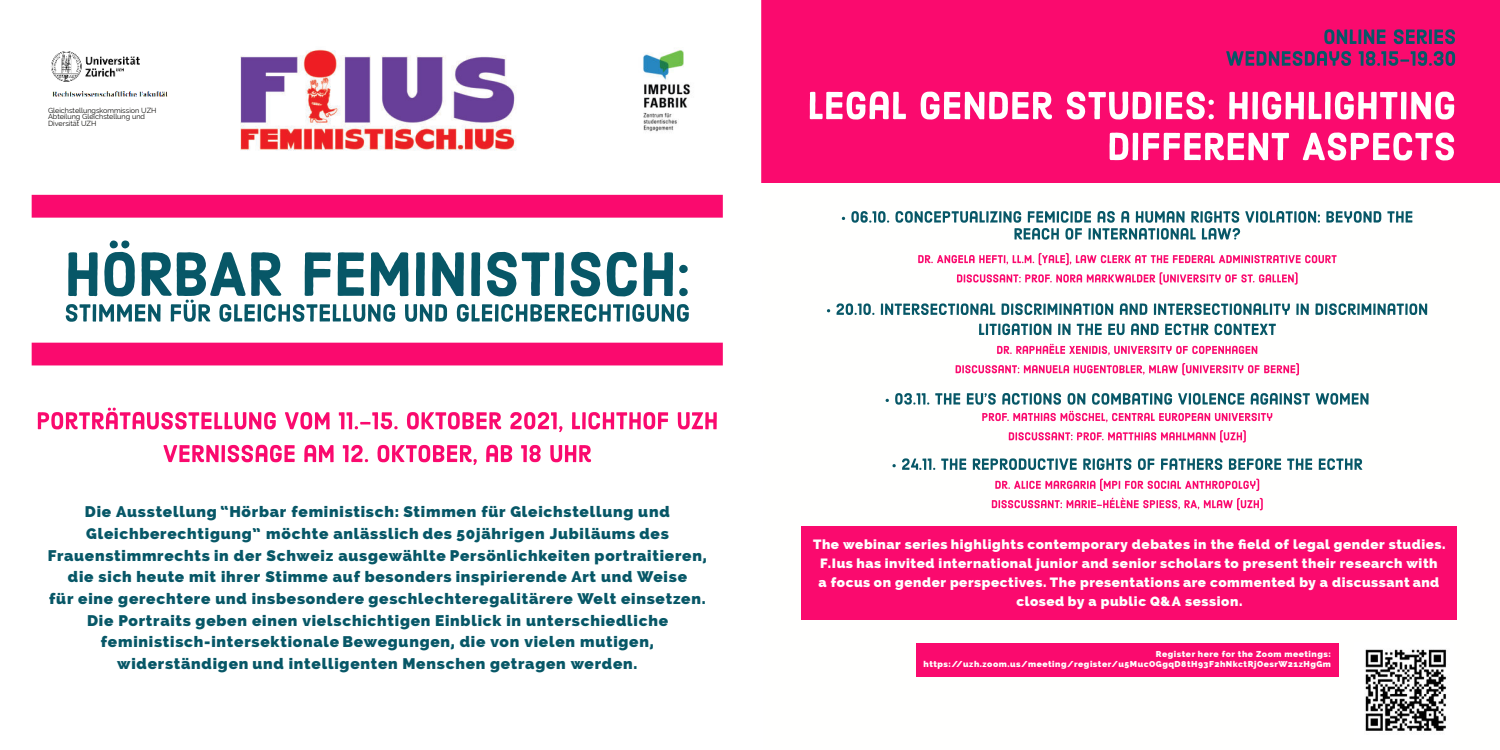
<style>
.page{position:relative;width:1500px;height:750px;background:#fff}
.page>*{position:absolute;margin:0;border:0;box-sizing:border-box;transform-origin:0 0}
.t1{font:800 15.38px/21.6px "Raleway";letter-spacing:.05em;color:#075767;text-align:center}
.t2{font:800 13.5px/18.9px "Raleway";letter-spacing:.04em;color:#fff;text-align:center}
.t3{font:800 8.62px/10.4px "Raleway";letter-spacing:.06em;color:#fffffe;text-align:right}
.t4{font:7.25px/6.9px "Raleway";color:#0d0c0a}
</style>
<div class="page">
<div style="left:761px;top:0;width:739px;height:183px;background:#fa0a6e"></div>
<svg style="left:31px;top:194px;width:287px;height:20px"></svg>
<svg style="left:318px;top:194px;width:405px;height:1px"></svg>
<img style="left:240px;top:49px;width:277px;height:102px">
<svg style="left:32px;top:195px;width:691px;height:170px"></svg>
<svg style="left:66px;top:240px;width:623px;height:82px"></svg>
<svg style="left:38px;top:408px;width:238px;height:22px"></svg>
<svg style="left:285px;top:412px;width:45px;height:18px"></svg>
<svg style="left:339px;top:412px;width:59px;height:18px"></svg>
<svg style="left:407px;top:412px;width:94px;height:18px"></svg>
<svg style="left:510px;top:412px;width:52px;height:20px"></svg>
<svg style="left:572px;top:412px;width:96px;height:18px"></svg>
<svg style="left:678px;top:412px;width:39px;height:18px"></svg>
<svg style="left:163px;top:445px;width:132px;height:17px"></svg>
<svg style="left:304px;top:445px;width:30px;height:17px"></svg>
<svg style="left:343px;top:445px;width:25px;height:17px"></svg>
<svg style="left:377px;top:445px;width:100px;height:20px"></svg>
<svg style="left:486px;top:445px;width:26px;height:17px"></svg>
<svg style="left:521px;top:445px;width:20px;height:17px"></svg>
<svg style="left:550px;top:445px;width:41px;height:17px"></svg>
<div style="left:916px;top:643px;width:422px;height:33px;background:#fa0a6e"></div>
<div style="left:801px;top:527px;width:656px;height:93px;background:#fa0a6e"></div>
<svg style="left:1324px;top:29px;width:62px;height:15px"></svg>
<svg style="left:1394px;top:29px;width:61px;height:15px"></svg>
<svg style="left:1226px;top:51px;width:125px;height:15px"></svg>
<svg style="left:1359px;top:51px;width:96px;height:15px"></svg>
<svg style="left:836px;top:303px;width:38px;height:12px"></svg>
<svg style="left:881px;top:303px;width:114px;height:12px"></svg>
<svg style="left:1131px;top:323px;width:28px;height:12px"></svg>
<svg style="left:1296px;top:304px;width:13px;height:11px"></svg>
<svg style="left:979px;top:323px;width:72px;height:12px"></svg>
<svg style="left:1315px;top:303px;width:112px;height:12px"></svg>
<svg style="left:1077px;top:324px;width:25px;height:11px"></svg>
<svg style="left:1108px;top:323px;width:17px;height:12px"></svg>
<svg style="left:1058px;top:324px;width:13px;height:11px"></svg>
<svg style="left:1001px;top:303px;width:146px;height:12px"></svg>
<svg style="left:1154px;top:303px;width:136px;height:12px"></svg>
<svg style="left:1165px;top:324px;width:111px;height:11px"></svg>
<svg style="left:851px;top:211px;width:38px;height:12px"></svg>
<svg style="left:1326px;top:211px;width:55px;height:12px"></svg>
<svg style="left:1387px;top:211px;width:25px;height:12px"></svg>
<svg style="left:895px;top:211px;width:425px;height:29px"></svg>
<svg style="left:895px;top:393px;width:34px;height:12px"></svg>
<svg style="left:1178px;top:393px;width:66px;height:12px"></svg>
<svg style="left:1251px;top:393px;width:59px;height:12px"></svg>
<svg style="left:1316px;top:393px;width:53px;height:12px"></svg>
<svg style="left:935px;top:393px;width:25px;height:12px"></svg>
<svg style="left:967px;top:393px;width:205px;height:12px"></svg>
<svg style="left:892px;top:464px;width:4px;height:3px"></svg>
<svg style="left:902px;top:458px;width:33px;height:12px"></svg>
<svg style="left:1229px;top:458px;width:52px;height:12px"></svg>
<svg style="left:941px;top:458px;width:25px;height:12px"></svg>
<svg style="left:1319px;top:458px;width:43px;height:12px"></svg>
<svg style="left:973px;top:458px;width:249px;height:12px"></svg>
<svg style="left:1287px;top:458px;width:25px;height:12px"></svg>
<svg style="left:957px;top:272px;width:341px;height:13px"></svg>
<svg style="left:918px;top:253px;width:419px;height:12px"></svg>
<svg style="left:956px;top:363px;width:343px;height:12px"></svg>
<svg style="left:997px;top:344px;width:260px;height:11px"></svg>
<svg style="left:1009px;top:430px;width:237px;height:13px"></svg>
<svg style="left:982px;top:411px;width:290px;height:11px"></svg>
<svg style="left:992px;top:498px;width:271px;height:12px"></svg>
<svg style="left:995px;top:479px;width:264px;height:12px"></svg>
<svg style="left:921px;top:91px;width:131px;height:29px"></svg>
<svg style="left:1067px;top:91px;width:147px;height:29px"></svg>
<svg style="left:1229px;top:91px;width:225px;height:29px"></svg>
<svg style="left:1109px;top:132px;width:180px;height:29px"></svg>
<svg style="left:810px;top:91px;width:96px;height:29px"></svg>
<svg style="left:1303px;top:132px;width:151px;height:29px"></svg>
<img style="left:643px;top:49px;width:48px;height:83px">
<img style="left:51px;top:51px;width:117px;height:46px">
<img style="left:1365px;top:649px;width:82px;height:82px">
<p class="t4" style="left:48px;top:107px;width:110px">Gleichstellungskommission UZH<br>Abteilung Gleichstellung und<br>Diversität UZH</p>
<p class="t1" style="left:48px;top:501px;width:660px">Die Ausstellung “Hörbar feministisch: Stimmen für Gleichstellung und Gleichberechtigung” möchte anlässlich des 50jährigen Jubiläums des Frauenstimmrechts in der Schweiz ausgewählte Persönlichkeiten portraitieren, die sich heute mit ihrer Stimme auf besonders inspirierende Art und Weise<br>für eine gerechtere und insbesondere geschlechteregalitärere Welt einsetzen.<br>Die Portraits geben einen vielschichtigen Einblick in unterschiedliche feministisch-intersektionale Bewegungen, die von vielen mutigen,</p>
<p class="t1" style="left:117px;top:653px;width:522px">widerständigen und intelligenten Menschen getragen werden.</p>
<p class="t2" style="left:813px;top:535px;width:634px">The webinar series highlights contemporary debates in the field of legal gender studies.<br>F.Ius has invited international junior and senior scholars to present their research with<br>a focus on gender perspectives. The presentations are commented by a discussant and</p>
<p class="t2" style="left:1016px;top:592px;width:228px">closed by a public Q&amp;A session.</p>
<p class="t3" style="left:923px;top:649px;width:409px">Register here for the Zoom meetings: https://uzh.zoom.us/meeting/register/u5MucOGgqD8tH93F2hNkctRjOesrW21zHgGm</p>
</div>
